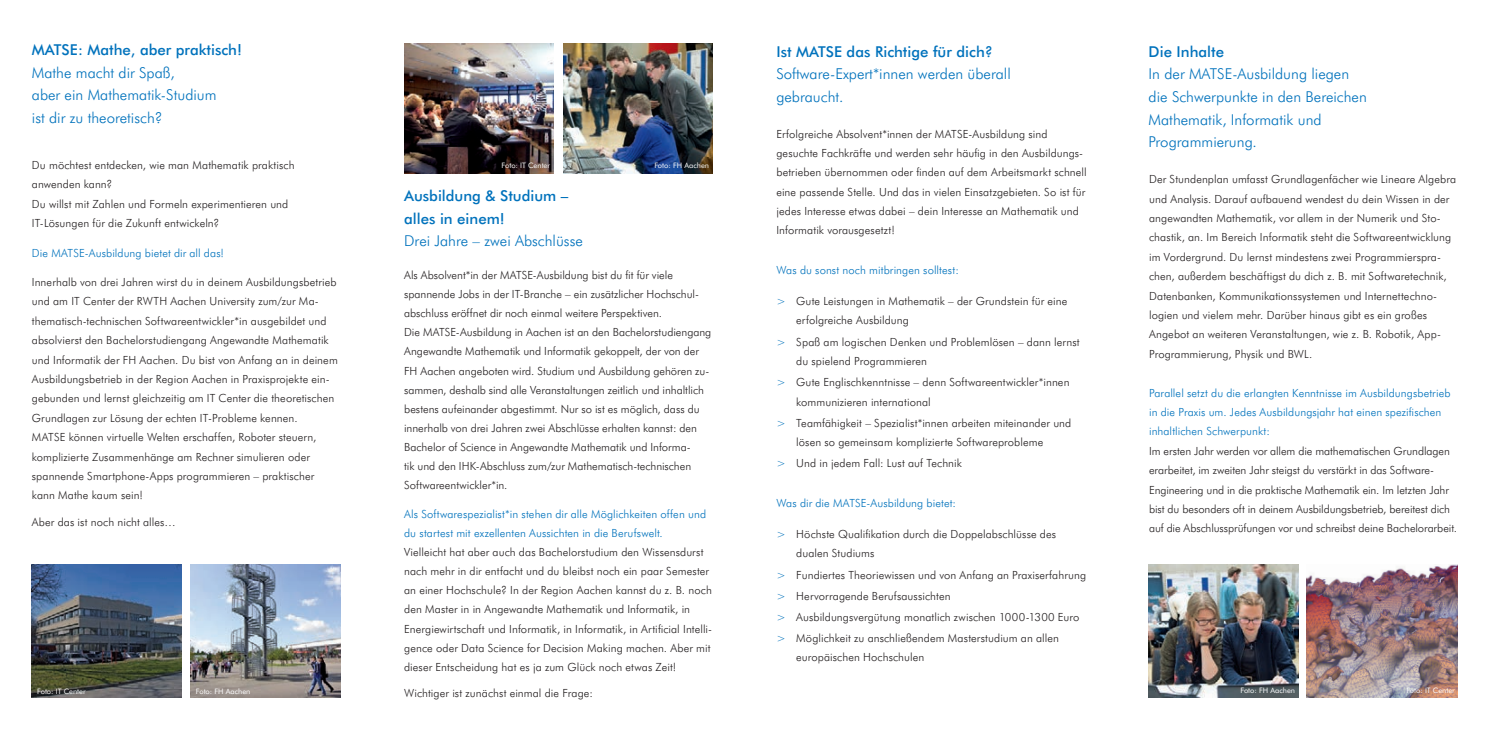
<style>
.page{position:relative;width:1489px;height:745px;background:#fff}
.page>*{position:absolute;margin:0;border:0;box-sizing:border-box;transform-origin:0 0}
.t1{font:300 15px/22.5px "Futura BT";color:#0072bc}
.t2{font:500 15px/22.5px "Futura BT";color:#0072bc}
.t3{font:300 11.25px/19.4px "Futura BT";letter-spacing:.005em;color:#231f20}
.t4{font:300 11.25px/19.4px "Futura BT";letter-spacing:.005em;color:#0072bc}
.t5{font:7.5px "Futura BT";color:#fff}
.s1{color:#0072bc}
</style>
<div class="page">
<img style="left:191px;top:564px;width:149px;height:133px">
<img style="left:1148px;top:564px;width:150px;height:133px">
<img style="left:32px;top:564px;width:149px;height:133px">
<img style="left:404px;top:43px;width:149px;height:130px">
<img style="left:563px;top:43px;width:149px;height:130px">
<img style="left:1306px;top:564px;width:150px;height:133px">
<h1 class="t2" style="left:32px;top:38px;width:212px">MATSE: Mathe, aber praktisch!</h1>
<h1 class="t1" style="left:32px;top:61px;width:186px">Mathe macht dir Spaß,<br>aber ein Mathematik-Studium ist dir zu theoretisch?</h1>
<p class="t3" style="left:32px;top:155px;width:264px">Du möchtest entdecken, wie man Mathematik praktisch anwenden kann?<br>Du willst mit Zahlen und Formeln experimentieren und IT-Lösungen für die Zukunft entwickeln?</p>
<p class="t4" style="left:32px;top:242px;width:194px">Die MATSE-Ausbildung bietet dir all das!</p>
<p class="t3" style="left:32px;top:272px;width:307px">Innerhalb von drei Jahren wirst du in deinem Ausbildungsbetrieb und am IT Center der RWTH Aachen University zum/zur Ma&shy;thematisch-technischen Softwareentwickler*in ausgebildet und absolvierst den Bachelorstudiengang Angewandte Mathematik und Informatik der FH Aachen. Du bist von Anfang an in deinem Ausbildungsbetrieb in der Region Aachen in Praxisprojekte ein&shy;gebunden und lernst gleichzeitig am IT Center die theoretischen Grundlagen zur Lösung der echten IT-Probleme kennen.<br>MATSE können virtuelle Welten erschaffen, Roboter steuern, komplizierte Zusammenhänge am Rechner simulieren oder spannende Smartphone-Apps programmieren – praktischer kann Mathe kaum sein!</p>
<p class="t3" style="left:32px;top:511px;width:145px">Aber das ist noch nicht alles…</p>
<p class="t5" style="left:37px;top:686px;width:50px">Foto: IT Center</p>
<p class="t5" style="left:196px;top:686px;width:56px">Foto: FH Aachen</p>
<p class="t5" style="left:501px;top:160px;width:50px">Foto: IT Center</p>
<p class="t5" style="left:654px;top:160px;width:56px">Foto: FH Aachen</p>
<h1 class="t2" style="left:404px;top:184px;width:166px">Ausbildung &amp; Studium – alles in einem!</h1>
<h1 class="t1" style="left:404px;top:229px;width:180px">Drei Jahre – zwei Abschlüsse</h1>
<p class="t3" style="left:404px;top:265px;width:309px;line-height:19px">Als Absolvent*in der MATSE-Ausbildung bist du fit für viele spannende Jobs in der IT-Branche – ein zusätzlicher Hochschul&shy;abschluss eröffnet dir noch einmal weitere Perspektiven.<br>Die MATSE-Ausbildung in Aachen ist an den Bachelorstudiengang Angewandte Mathematik und Informatik gekoppelt, der von der FH Aachen angeboten wird. Studium und Ausbildung gehören zu&shy;sammen, deshalb sind alle Veranstaltungen zeitlich und inhaltlich bestens aufeinander abgestimmt. Nur so ist es möglich, dass du innerhalb von drei Jahren zwei Abschlüsse erhalten kannst: den Bachelor of Science in Angewandte Mathematik und Informa-<br>tik und den IHK-Abschluss zum/zur Mathematisch-technischen Softwareentwickler*in.</p>
<p class="t4" style="left:404px;top:504px;width:303px;line-height:19px">Als Softwarespezialist*in stehen dir alle Möglichkeiten offen und du startest mit exzellenten Aussichten in die Berufswelt.</p>
<p class="t3" style="left:404px;top:542px;width:309px;line-height:19px">Vielleicht hat aber auch das Bachelorstudium den Wissensdurst nach mehr in dir entfacht und du bleibst noch ein paar Semester an einer Hochschule? In der Region Aachen kannst du z. B. noch den Master in in Angewandte Mathematik und Informatik, in Energiewirtschaft und Informatik, in Informatik, in Artificial Intelli&shy;gence oder Data Science for Decision Making machen. Aber mit dieser Entscheidung hat es ja zum Glück noch etwas Zeit!</p>
<p class="t3" style="left:404px;top:682px;width:190px">Wichtiger ist zunächst einmal die Frage:</p>
<h1 class="t2" style="left:776px;top:40px;width:218px">Ist MATSE das Richtige für dich?</h1>
<h1 class="t1" style="left:776px;top:63px;width:236px">Software-Expert*innen werden überall gebraucht.</h1>
<p class="t3" style="left:776px;top:124px;width:312px">Erfolgreiche Absolvent*innen der MATSE-Ausbildung sind gesuchte Fachkräfte und werden sehr häufig in den Ausbildungs&shy;betrieben übernommen oder finden auf dem Arbeitsmarkt schnell eine passende Stelle. Und das in vielen Einsatzgebieten. So ist für jedes Interesse etwas dabei – dein Interesse an Mathematik und Informatik vorausgesetzt!</p>
<p class="t4" style="left:776px;top:260px;width:184px">Was du sonst noch mitbringen solltest:</p>
<p class="t3" style="left:796px;top:291px;width:273px;text-indent:-20px"><span class="s1">&gt;</span> Gute Leistungen in Mathematik – der Grundstein für eine erfolgreiche Ausbildung</p>
<p class="t3" style="left:796px;top:331px;width:285px;text-indent:-20px"><span class="s1">&gt;</span> Spaß am logischen Denken und Problemlösen – dann lernst du spielend Programmieren</p>
<p class="t3" style="left:796px;top:372px;width:275px;text-indent:-20px"><span class="s1">&gt;</span> Gute Englischkenntnisse – denn Softwareentwickler*innen kommunizieren international</p>
<p class="t3" style="left:796px;top:413px;width:276px;text-indent:-20px"><span class="s1">&gt;</span> Teamfähigkeit – Spezialist*innen arbeiten miteinander und lösen so gemeinsam komplizierte Softwareprobleme</p>
<p class="t3" style="left:776px;top:453px;width:187px"><span class="s1">&gt;</span> Und in jedem Fall: Lust auf Technik</p>
<p class="t4" style="left:776px;top:492px;width:181px">Was dir die MATSE-Ausbildung bietet:</p>
<p class="t3" style="left:796px;top:524px;width:261px;text-indent:-20px"><span class="s1">&gt;</span> Höchste Qualifikation durch die Doppelabschlüsse des dualen Studiums</p>
<p class="t3" style="left:776px;top:563px;width:311px;line-height:21.1px"><span class="s1">&gt;</span> Fundiertes Theoriewissen und von Anfang an Praxiserfahrung <span class="s1">&gt;</span> Hervorragende Berufsaussichten<br><span class="s1">&gt;</span> Ausbildungsvergütung monatlich zwischen 1000-1300 Euro <span class="s1">&gt;</span> Möglichkeit zu anschließendem Masterstudium an allen</p>
<p class="t3" style="left:796px;top:647px;width:130px">europäischen Hochschulen</p>
<h1 class="t2" style="left:1148px;top:40px;width:77px">Die Inhalte</h1>
<h1 class="t1" style="left:1148px;top:63px;width:220px">In der MATSE-Ausbildung liegen die Schwerpunkte in den Bereichen<br>Mathematik, Informatik und<br>Programmierung.</h1>
<p class="t3" style="left:1148px;top:169px;width:308px">Der Stundenplan umfasst Grundlagenfächer wie Lineare Algebra und Analysis. Darauf aufbauend wendest du dein Wissen in der angewandten Mathematik, vor allem in der Numerik und Sto&shy;chastik, an. Im Bereich Informatik steht die Softwareentwicklung im Vordergrund. Du lernst mindestens zwei Programmierspra&shy;chen, außerdem beschäftigst du dich z. B. mit Softwaretechnik, Datenbanken, Kommunikationssystemen und Internettechno&shy;logien und vielem mehr. Darüber hinaus gibt es ein großes Angebot an weiteren Veranstaltungen, wie z. B. Robotik, App-Programmierung, Physik und BWL.</p>
<p class="t4" style="left:1148px;top:382px;width:303px">Parallel setzt du die erlangten Kenntnisse im Ausbildungsbetrieb in die Praxis um. Jedes Ausbildungsjahr hat einen spezifischen inhaltlichen Schwerpunkt:</p>
<p class="t3" style="left:1148px;top:440px;width:309px">Im ersten Jahr werden vor allem die mathematischen Grundlagen erarbeitet, im zweiten Jahr steigst du verstärkt in das Software-Engineering und in die praktische Mathematik ein. Im letzten Jahr bist du besonders oft in deinem Ausbildungsbetrieb, bereitest dich auf die Abschlussprüfungen vor und schreibst deine Bachelorarbeit.</p>
<p class="t5" style="left:1240px;top:685px;width:56px">Foto: FH Aachen</p>
<p class="t5" style="left:1406px;top:685px;width:50px">Foto: IT Center</p>
</div>
